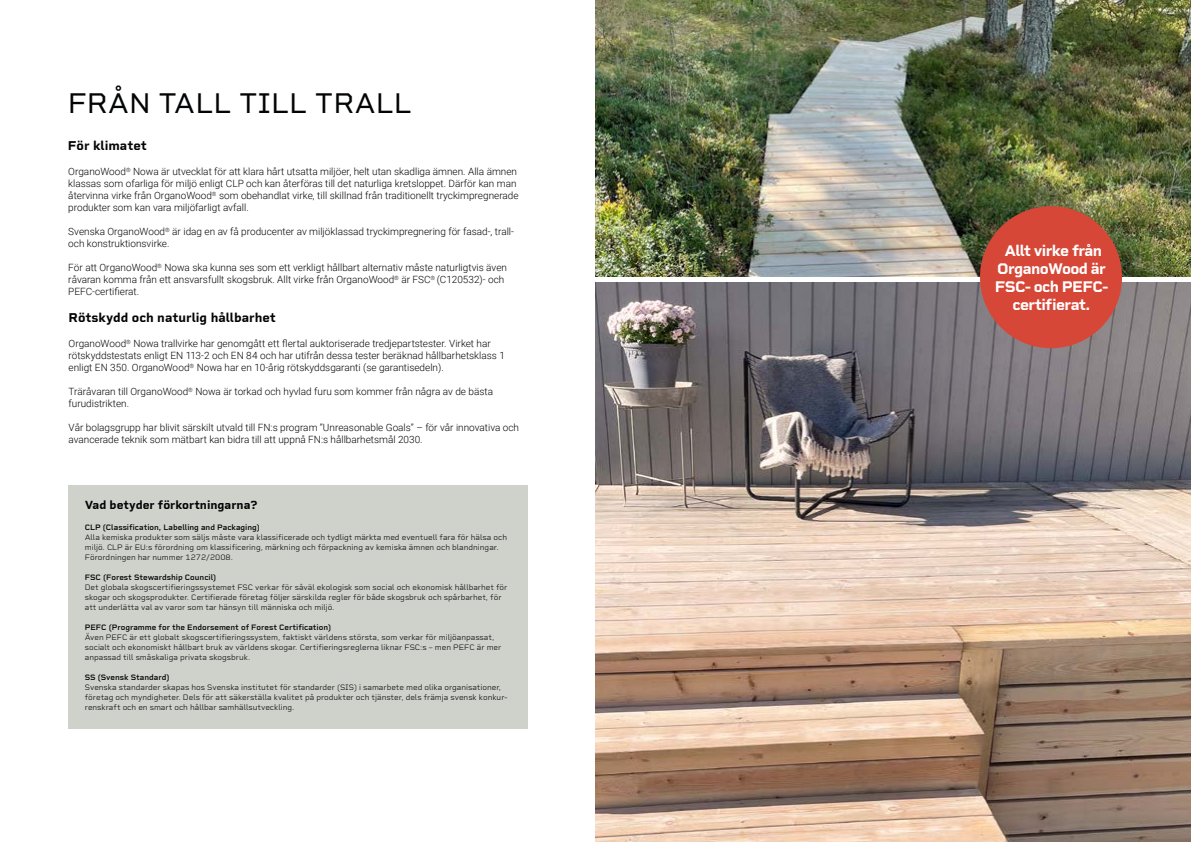
<style>
.page{position:relative;width:1191px;height:842px;background:#fff}
.page>*{position:absolute;margin:0;border:0;box-sizing:border-box;transform-origin:0 0}
.t1{font:29px "Rigid Square";color:#030405}
.t2{font:700 15.7px/18.2px "Rigid Square";letter-spacing:-.04em;color:#fff;text-align:center}
.t3{font:700 13px "Rigid Square";color:#030405}
.t4{font:700 12px "Rigid Square";color:#030405}
.t5{font:300 10px/12px "Roboto";color:#030405}
.t6{font:300 8px/10px "Rigid Square";color:#030405}
.t7{font:600 8px "Rigid Square";color:#030405}
</style>
<div class="page">
<img style="left:595px;top:0;width:596px;height:842px">
<div style="left:68px;top:485px;width:459px;height:244px;background:#cfd1cb"></div>
<div style="left:595px;top:277px;width:596px;height:5px;background:#fff"></div>
<div style="left:980px;top:206px;width:142px;height:142px;background:#d64737;border-radius:50%"></div>
<h1 class="t1" style="left:68px;top:85px;width:345px">FRÅN TALL TILL TRALL</h1>
<h3 class="t3" style="left:68px;top:137px;width:81px">För klimatet</h3>
<p class="t5" style="left:68px;top:165px;width:452px">OrganoWood<sup>®</sup> Nowa är utvecklat för att klara hårt utsatta miljöer, helt utan skadliga ämnen. Alla ämnen klassas som ofarliga för miljö enligt CLP och kan återföras till det naturliga kretsloppet. Därför kan man återvinna virke från OrganoWood<sup>®</sup> som obehandlat virke, till skillnad från traditionellt tryckimpregnerade produkter som kan vara miljöfarligt avfall.</p>
<p class="t5" style="left:68px;top:225px;width:447px">Svenska OrganoWood<sup>®</sup> är idag en av få producenter av miljöklassad tryckimpregnering för fasad-, trall&shy;och konstruktionsvirke.</p>
<p class="t5" style="left:68px;top:261px;width:440px">För att OrganoWood<sup>®</sup> Nowa ska kunna ses som ett verkligt hållbart alternativ måste naturligtvis även råvaran komma från ett ansvarsfullt skogsbruk. Allt virke från OrganoWood<sup>®</sup> är FSC<sup>®</sup> (C120532)- och<br>PEFC-certifierat.</p>
<h3 class="t3" style="left:69px;top:310px;width:209px">Rötskydd och naturlig hållbarhet</h3>
<p class="t5" style="left:69px;top:337px;width:438px">OrganoWood<sup>®</sup> Nowa trallvirke har genomgått ett flertal auktoriserade tredjepartstester. Virket har rötskyddstestats enligt EN 113-2 och EN 84 och har utifrån dessa tester beräknad hållbarhetsklass 1 enligt EN 350. OrganoWood<sup>®</sup> Nowa har en 10-årig rötskyddsgaranti (se garantisedeln).</p>
<p class="t5" style="left:69px;top:385px;width:426px">Träråvaran till OrganoWood<sup>®</sup> Nowa är torkad och hyvlad furu som kommer från några av de bästa furudistrikten.</p>
<p class="t5" style="left:69px;top:421px;width:452px">Vår bolagsgrupp har blivit särskilt utvald till FN:s program ”Unreasonable Goals” – för vår innovativa och avancerade teknik som mätbart kan bidra till att uppnå FN:s hållbarhetsmål 2030.</p>
<p class="t4" style="left:85px;top:498px;width:174px">Vad betyder förkortningarna?</p>
<p class="t7" style="left:85px;top:523px;width:177px">CLP (Classification, Labelling and Packaging)</p>
<p class="t6" style="left:85px;top:532px;width:424px">Alla kemiska produkter som säljs måste vara klassificerade och tydligt märkta med eventuell fara för hälsa och miljö. CLP är EU:s förordning om klassificering, märkning och förpackning av kemiska ämnen och blandningar.<br>Förordningen har nummer 1272/2008.</p>
<p class="t7" style="left:85px;top:573px;width:133px">FSC (Forest Stewardship Council)</p>
<p class="t6" style="left:85px;top:582px;width:424px">Det globala skogscertifieringssystemet FSC verkar för såväl ekologisk som social och ekonomisk hållbarhet för skogar och skogsprodukter. Certifierade företag följer särskilda regler för både skogsbruk och spårbarhet, för att underlätta val av varor som tar hänsyn till människa och miljö.</p>
<p class="t7" style="left:85px;top:623px;width:248px">PEFC (Programme for the Endorsement of Forest Certification)</p>
<p class="t6" style="left:85px;top:632px;width:418px">Även PEFC är ett globalt skogscertifieringssystem, faktiskt världens största, som verkar för miljöanpassat, socialt och ekonomiskt hållbart bruk av världens skogar. Certifieringsreglerna liknar FSC:s – men PEFC är mer anpassad till småskaliga privata skogsbruk.</p>
<p class="t7" style="left:85px;top:673px;width:86px">SS (Svensk Standard)</p>
<p class="t6" style="left:85px;top:682px;width:424px">Svenska standarder skapas hos Svenska institutet för standarder (SIS) i samarbete med olika organisationer, företag och myndigheter. Dels för att säkerställa kvalitet på produkter och tjänster, dels främja svensk konkur&shy;renskraft och en smart och hållbar samhällsutveckling.</p>
<h2 class="t2" style="left:995px;top:241px;width:115px">Allt virke från<br>OrganoWood är<br>FSC- och PEFC&shy;certifierat.</h2>
</div>
